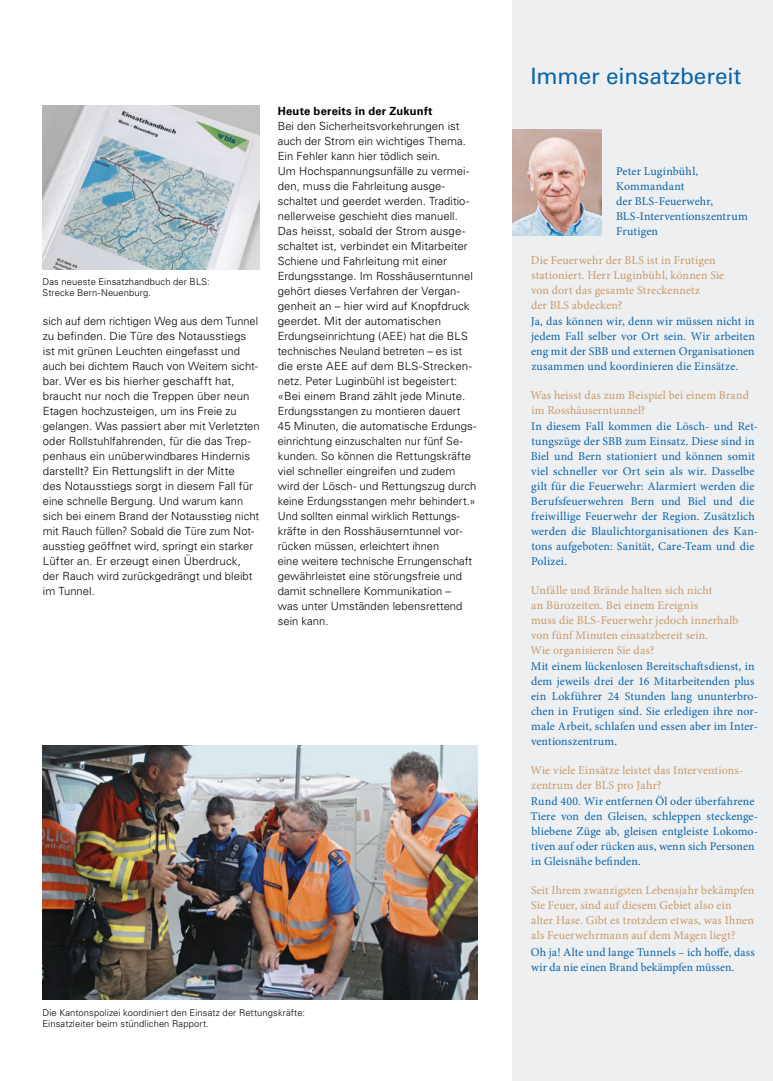
<style>
.page{position:relative;width:773px;height:1081px;background:#fff}
.page>*{position:absolute;margin:0;border:0;box-sizing:border-box;transform-origin:0 0}
.t1{font:22.5px "Univers LT Std";letter-spacing:-.005em;color:#0964aa}
.t2{font:11.88px/15px "Minion Pro";letter-spacing:.01em;color:#0964aa}
.t3{font:11.88px/15px "Minion Pro";letter-spacing:.01em;color:#ca9a68}
.t4{font:300 11.25px/15px "Univers LT Std";letter-spacing:.005em;color:#000}
.t5{font:700 11.25px "Univers LT Std";letter-spacing:.02em;color:#000}
.t6{font:300 9.38px/11.2px "Univers LT Std";letter-spacing:.01em;color:#000}
</style>
<div class="page">
<div style="left:513px;top:0;width:259px;height:1081px;background:#edeff1"></div>
<img style="left:513px;top:129px;width:88px;height:106px">
<img style="left:42px;top:745px;width:435px;height:255px">
<img style="left:43px;top:105px;width:217px;height:165px">
<p class="t6" style="left:43px;top:276px;width:169px">Das neueste Einsatzhandbuch der BLS:<br>Strecke Bern-Neuenburg.</p>
<p class="t4" style="left:43px;top:314px;width:218px">sich auf dem richtigen Weg aus dem Tunnel zu befinden. Die Türe des Notausstiegs ist mit grünen Leuchten eingefasst und auch bei dichtem Rauch von Weitem sicht&shy;bar. Wer es bis hierher geschafft hat, braucht nur noch die Treppen über neun Etagen hochzusteigen, um ins Freie zu gelangen. Was passiert aber mit Verletzten oder Rollstuhlfahrenden, für die das Trep&shy;penhaus ein unüberwindbares Hindernis darstellt? Ein Rettungslift in der Mitte<br>des Notausstiegs sorgt in diesem Fall für eine schnelle Bergung. Und warum kann sich bei einem Brand der Notausstieg nicht mit Rauch füllen? Sobald die Türe zum Not&shy;ausstieg geöffnet wird, springt ein starker Lüfter an. Er erzeugt einen Überdruck, der Rauch wird zurückgedrängt und bleibt im Tunnel.</p>
<p class="t5" style="left:278px;top:105px;width:156px">Heute bereits in der Zukunft</p>
<p class="t4" style="left:278px;top:119px;width:200px">Bei den Sicherheitsvorkehrungen ist auch der Strom ein wichtiges Thema.<br>Ein Fehler kann hier tödlich sein.<br>Um Hochspannungsunfälle zu vermei&shy;den, muss die Fahrleitung ausge&shy;schaltet und geerdet werden. Traditio&shy;nellerweise geschieht dies manuell.<br>Das heisst, sobald der Strom ausge&shy;schaltet ist, verbindet ein Mitarbeiter Schiene und Fahrleitung mit einer Erdungsstange. Im Rosshäuserntunnel gehört dieses Verfahren der Vergan&shy;genheit an – hier wird auf Knopfdruck geerdet. Mit der automatischen Erdungseinrichtung (AEE) hat die BLS technisches Neuland betreten – es ist die erste AEE auf dem BLS-Strecken&shy;netz. Peter Luginbühl ist begeistert: «Bei einem Brand zählt jede Minute.<br>Erdungsstangen zu montieren dauert<br>45 Minuten, die automatische Erdungs&shy;einrichtung einzuschalten nur fünf Se&shy;kunden. So können die Rettungskräfte viel schneller eingreifen und zudem wird der Lösch- und Rettungszug durch keine Erdungsstangen mehr behindert.» Und sollten einmal wirklich Rettungs&shy;kräfte in den Rosshäuserntunnel vor&shy;rücken müssen, erleichtert ihnen<br>eine weitere technische Errungenschaft gewährleistet eine störungsfreie und damit schnellere Kommunikation –<br>was unter Umständen lebensrettend sein kann.</p>
<p class="t6" style="left:43px;top:1006px;width:264px">Die Kantonspolizei koordiniert den Einsatz der Rettungskräfte:<br>Einsatzleiter beim stündlichen Rapport.</p>
<h1 class="t1" style="left:530px;top:63px;width:212px">Immer einsatzbereit</h1>
<p class="t2" style="left:616px;top:164px;width:133px">Peter Luginbühl,<br>Kommandant<br>der BLS-Feuerwehr,<br>BLS-Interventionszentrum<br>Frutigen</p>
<p class="t3" style="left:531px;top:253px;width:195px">Die Feuerwehr der BLS ist in Frutigen stationiert. Herr Luginbühl, können Sie von dort das gesamte Streckennetz<br>der BLS abdecken?</p>
<p class="t2" style="left:530px;top:314px;width:225px;text-align:justify">Ja, das können wir, denn wir müssen nicht in jedem Fall selber vor Ort sein. Wir arbeiten eng mit der SBB und externen Organisationen zusammen und koordinieren die Einsätze.</p>
<p class="t3" style="left:530px;top:388px;width:220px">Was heisst das zum Beispiel bei einem Brand im Rosshäuserntunnel?</p>
<p class="t2" style="left:531px;top:419px;width:229px">In diesem Fall kommen die Lösch- und Ret&shy;tungszüge der SBB zum Einsatz. Diese sind in Biel und Bern stationiert und können somit viel schneller vor Ort sein als wir. Dasselbe gilt für die Feuerwehr: Alarmiert werden die Berufsfeuerwehren Bern und Biel und die freiwillige Feuerwehr der Region. Zusätzlich werden die Blaulichtorganisationen des Kan&shy;tons aufgeboten: Sanität, Care-Team und die Polizei.</p>
<p class="t3" style="left:530px;top:583px;width:209px">Unfälle und Brände halten sich nicht<br>an Bürozeiten. Bei einem Ereignis<br>muss die BLS-Feuerwehr jedoch innerhalb von fünf Minuten einsatzbereit sein.<br>Wie organisieren Sie das?</p>
<p class="t2" style="left:530px;top:659px;width:229px">Mit einem lückenlosen Bereitschaftsdienst, in dem jeweils drei der 16 Mitarbeitenden plus ein Lokführer 24 Stunden lang ununterbro&shy;chen in Frutigen sind. Sie erledigen ihre nor&shy;male Arbeit, schlafen und essen aber im Inter&shy;ventionszentrum.</p>
<p class="t3" style="left:530px;top:763px;width:214px">Wie viele Einsätze leistet das Interventions&shy;zentrum der BLS pro Jahr?</p>
<p class="t2" style="left:530px;top:794px;width:229px">Rund 400. Wir entfernen Öl oder überfahrene Tiere von den Gleisen, schleppen steckenge&shy;bliebene Züge ab, gleisen entgleiste Lokomo&shy;tiven auf oder rücken aus, wenn sich Personen in Gleisnähe befinden.</p>
<p class="t3" style="left:531px;top:883px;width:225px">Seit Ihrem zwanzigsten Lebensjahr bekämpfen Sie Feuer, sind auf diesem Gebiet also ein alter Hase. Gibt es trotzdem etwas, was Ihnen als Feuerwehrmann auf dem Magen liegt?</p>
<p class="t2" style="left:531px;top:944px;width:225px">Oh ja! Alte und lange Tunnels – ich hoffe, dass wir da nie einen Brand bekämpfen müssen.</p>
</div>
